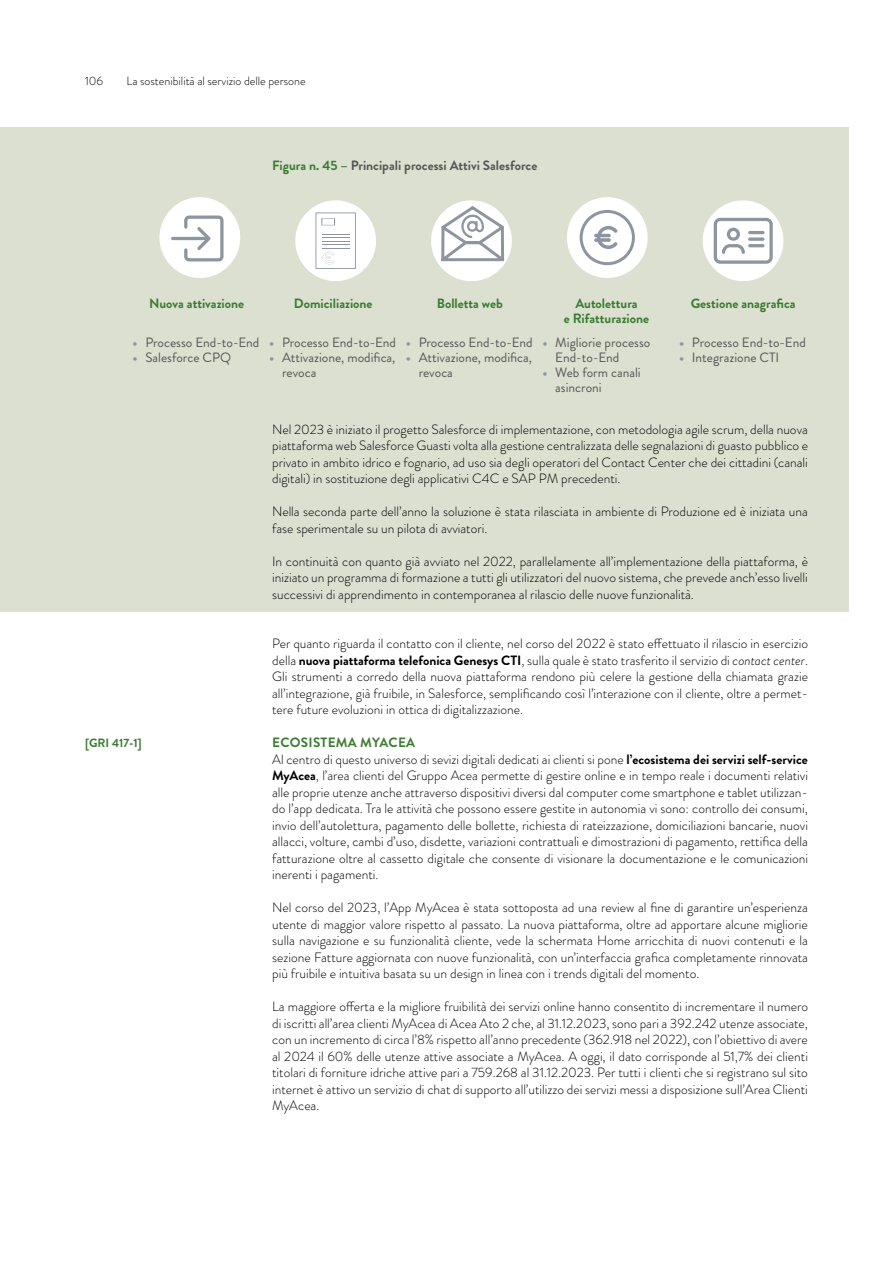
<style>
.page{position:relative;width:893px;height:1263px;background:#fff}
.page>*{position:absolute;margin:0;border:0;box-sizing:border-box;transform-origin:0 0}
.t1{font:300 13.5px/16.5px "Brandon Grotesque";color:#000;text-align:justify}
.t2{font:13.5px/15px "Brandon Grotesque";color:#575756}
.t3{font:700 13.5px/15px "Brandon Grotesque";color:#3b7b31;text-align:center}
.t4{font:700 13.5px "Brandon Grotesque";color:#575756}
.t5{font:300 12px "Brandon Grotesque";color:#000}
.t6{font:700 12px "Brandon Grotesque";color:#3b7b31}
.s1{color:#3b7b31}
.s2{font-weight:700;color:#8d96a0}
.s3{font-weight:700}
.s4{font-style:italic}
.s5{font-weight:700;color:#3b7b31}
</style>
<div class="page">
<div style="left:0;top:128px;width:848px;height:484px;background:#dbe0d0"></div>
<div style="left:703px;top:200px;width:80px;height:81px;background:#fff;border-radius:50%"></div>
<div style="left:159px;top:197px;width:81px;height:81px;background:#fff;border-radius:50%"></div>
<div style="left:431px;top:200px;width:81px;height:81px;background:#fff;border-radius:50%"></div>
<svg style="left:439px;top:204px;width:68px;height:60px"></svg>
<div style="left:567px;top:197px;width:81px;height:81px;background:#fff;border-radius:50%"></div>
<svg style="left:580px;top:207px;width:55px;height:58px"></svg>
<div style="left:295px;top:200px;width:81px;height:81px;background:#fff;border-radius:50%"></div>
<svg style="left:315px;top:212px;width:41px;height:57px"></svg>
<p class="t5" style="left:85px;top:73px;width:20px">106</p>
<p class="t5" style="left:127px;top:73px;width:181px">La sostenibilità al servizio delle persone</p>
<p class="t4" style="left:272px;top:155px;width:267px"><span class="s1">Figura n. 45 –</span> Principali processi Attivi Salesforce</p>
<p class="t3" style="left:149px;top:296px;width:96px">Nuova attivazione</p>
<p class="t3" style="left:294px;top:296px;width:80px">Domiciliazione</p>
<p class="t3" style="left:437px;top:296px;width:68px">Bolletta web</p>
<p class="t3" style="left:564px;top:296px;width:87px">Autolettura<br>e Rifatturazione</p>
<p class="t3" style="left:691px;top:296px;width:106px">Gestione anagrafica</p>
<p class="t2" style="left:133px;top:335px;width:128px"><span class="s2">•</span> Processo End-to-End</p>
<p class="t2" style="left:133px;top:350px;width:100px"><span class="s2">•</span> Salesforce CPQ</p>
<p class="t2" style="left:555px;top:335px;width:97px;text-indent:-13px"><span class="s2">•</span> Migliorie processo<br>End-to-End</p>
<p class="t2" style="left:555px;top:365px;width:87px;text-indent:-13px"><span class="s2">•</span> Web form canali asincroni</p>
<p class="t2" style="left:269px;top:335px;width:128px"><span class="s2">•</span> Processo End-to-End</p>
<p class="t2" style="left:282px;top:350px;width:115px;text-indent:-13px"><span class="s2">•</span> Attivazione, modifica, revoca</p>
<p class="t2" style="left:406px;top:335px;width:128px"><span class="s2">•</span> Processo End-to-End</p>
<p class="t2" style="left:419px;top:350px;width:115px;text-indent:-13px"><span class="s2">•</span> Attivazione, modifica, revoca</p>
<p class="t2" style="left:679px;top:335px;width:128px"><span class="s2">•</span> Processo End-to-End</p>
<p class="t2" style="left:679px;top:350px;width:102px"><span class="s2">•</span> Integrazione CTI</p>
<p class="t6" style="left:85px;top:734px;width:58px">[GRI 417-1]</p>
<p class="t1" style="left:272px;top:421px;width:537px">Nel 2023 è iniziato il progetto Salesforce di implementazione, con metodologia agile scrum, della nuova piattaforma web Salesforce Guasti volta alla gestione centralizzata delle segnalazioni di guasto pubblico e privato in ambito idrico e fognario, ad uso sia degli operatori del Contact Center che dei cittadini (canali digitali) in sostituzione degli applicativi C4C e SAP PM precedenti.</p>
<p class="t1" style="left:272px;top:503px;width:537px">Nella seconda parte dell’anno la soluzione è stata rilasciata in ambiente di Produzione ed è iniziata una fase sperimentale su un pilota di avviatori.</p>
<p class="t1" style="left:272px;top:553px;width:537px">In continuità con quanto già avviato nel 2022, parallelamente all’implementazione della piattaforma, è iniziato un programma di formazione a tutti gli utilizzatori del nuovo sistema, che prevede anch’esso livelli successivi di apprendimento in contemporanea al rilascio delle nuove funzionalità.</p>
<p class="t1" style="left:272px;top:635px;width:537px">Per quanto riguarda il contatto con il cliente, nel corso del 2022 è stato effettuato il rilascio in esercizio della <span class="s3">nuova piattaforma telefonica Genesys CTI</span>, sulla quale è stato trasferito il servizio di <span class="s4">contact center</span>.<br>Gli strumenti a corredo della nuova piattaforma rendono più celere la gestione della chiamata grazie all’integrazione, già fruibile, in Salesforce, semplificando così l’interazione con il cliente, oltre a permet&shy;tere future evoluzioni in ottica di digitalizzazione.</p>
<p class="t1" style="left:272px;top:734px;width:537px;text-align:left"><span class="s5">ECOSISTEMA MYACEA<br></span>Al centro di questo universo di sevizi digitali dedicati ai clienti si pone <span class="s3">l’ecosistema dei servizi self-service MyAcea</span>, l’area clienti del Gruppo Acea permette di gestire online e in tempo reale i documenti relativi alle proprie utenze anche attraverso dispositivi diversi dal computer come smartphone e tablet utilizzan&shy;do l’app dedicata. Tra le attività che possono essere gestite in autonomia vi sono: controllo dei consumi, invio dell’autolettura, pagamento delle bollette, richiesta di rateizzazione, domiciliazioni bancarie, nuovi allacci, volture, cambi d’uso, disdette, variazioni contrattuali e dimostrazioni di pagamento, rettifica della fatturazione oltre al cassetto digitale che consente di visionare la documentazione e le comunicazioni inerenti i pagamenti.</p>
<p class="t1" style="left:272px;top:899px;width:537px">Nel corso del 2023, l’App MyAcea è stata sottoposta ad una review al fine di garantire un’esperienza utente di maggior valore rispetto al passato. La nuova piattaforma, oltre ad apportare alcune migliorie sulla navigazione e su funzionalità cliente, vede la schermata Home arricchita di nuovi contenuti e la sezione Fatture aggiornata con nuove funzionalità, con un’interfaccia grafica completamente rinnovata più fruibile e intuitiva basata su un design in linea con i trends digitali del momento.</p>
<p class="t1" style="left:272px;top:998px;width:537px">La maggiore offerta e la migliore fruibilità dei servizi online hanno consentito di incrementare il numero di iscritti all’area clienti MyAcea di Acea Ato 2 che, al 31.12.2023, sono pari a 392.242 utenze associate, con un incremento di circa l’8% rispetto all’anno precedente (362.918 nel 2022), con l’obiettivo di avere al 2024 il 60% delle utenze attive associate a MyAcea. A oggi, il dato corrisponde al 51,7% dei clienti titolari di forniture idriche attive pari a 759.268 al 31.12.2023. Per tutti i clienti che si registrano sul sito internet è attivo un servizio di chat di supporto all’utilizzo dei servizi messi a disposizione sull’Area Clienti MyAcea.</p>
</div>
